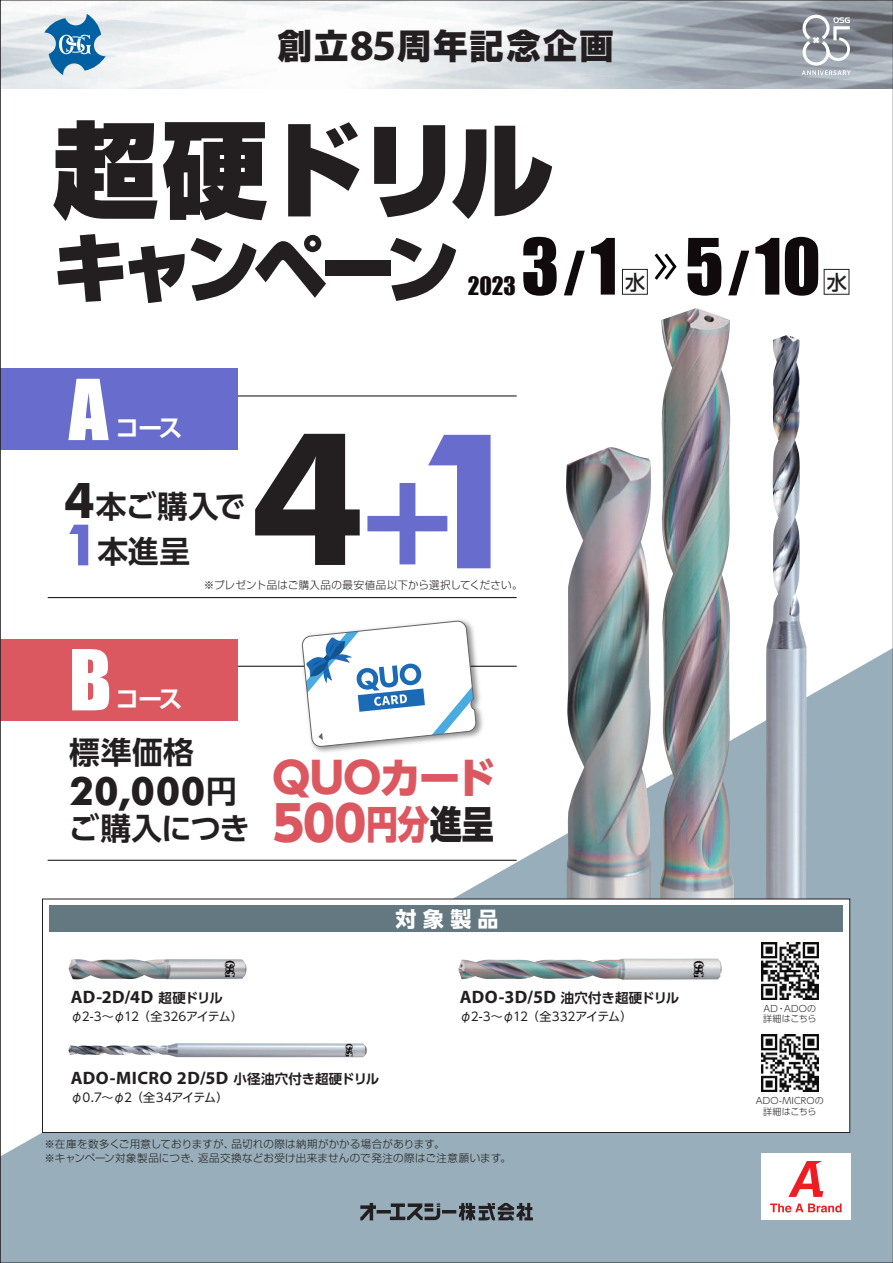
<style>
.page{position:relative;width:893px;height:1263px;background:#fff}
.page>*{position:absolute;margin:0;border:0;box-sizing:border-box;transform-origin:0 0}
.t1{font:700 184.5px "Futura BT";color:#231f20}
.t2{font:900 105px "Shin Go Pro";letter-spacing:-.07em;color:#231f20}
.t3{font:77.55px "Impact";color:#fff}
.t4{font:900 74.4px "Shin Go Pro";letter-spacing:-.095em;color:#231f20}
.t5{font:71.7px "Impact";color:#110a0c}
.t6{font:700 57.45px "Futura BT";color:#676ccd}
.t7{font:700 49.2px "Futura BT";color:#231f20}
.t8{font:800 48.3px "UD Shin Go Pro";color:#db5861}
.t9{font:800 42.45px "UD Shin Go Pro";letter-spacing:-.05em;color:#db5861}
.t10{font:700 39.3px "Futura BT";color:#231f20}
.t11{font:800 34.2px "Shin Go Pro";letter-spacing:.06em;color:#231f20}
.t12{font:700 30.75px/45.6px "UD Shin Go Pro De";letter-spacing:.015em;color:#231f20}
.t13{font:700 24.3px "UD Shin Go Pro De";letter-spacing:-.115em;color:#fff}
.t14{font:23.25px "Impact";color:#110a0c}
.t15{font:700 21px "UD Shin Go Pro";color:#fff}
.t16{font:500 20.25px "Shin Go Pro";color:#231f20}
.t17{font:700 18px "Myriad Pro";letter-spacing:.02em;color:#231f20}
.t18{font:12px "UD Shin Go Pro";letter-spacing:-.065em;color:#231f20}
.t19{font:300 10.5px/13.6px "Shin Go Pro";letter-spacing:.025em;color:#231f20}
.t20{font:300 9px/10.6px "UD Shin Go Pro";letter-spacing:.02em;color:#231f20;text-align:center}
.s1{font-family:"Myriad Pro";font-weight:700;font-size:43.5px}
.s2{font-size:54.6px}
.s3{font-size:136.65px;color:#676ccd}
.s4{font-size:188.55px;color:#676ccd}
.s5{font-family:"UD Shin Go Pro De";font-size:30.75px}
.s6{font-size:38.55px}
.s7{font-size:38.55px;color:#231f20}
.s8{font-family:"UD Shin Go Pro De";font-size:13.5px}
</style>
<div class="page">
<svg style="left:2px;top:649px;width:889px;height:612px;fill:#98aeba"></svg>
<div style="left:761px;top:1153px;width:89px;height:67px;background:#fff"></div>
<svg style="left:788px;top:1161px;width:35px;height:36px"></svg>
<svg style="left:770px;top:1203px;width:72px;height:9px"></svg>
<img style="left:659px;top:308px;width:75px;height:591px">
<img style="left:766px;top:335px;width:41px;height:564px">
<img style="left:566px;top:447px;width:86px;height:452px">
<div style="left:42px;top:899px;width:808px;height:234px;background:#fff;border:1px solid #231f20"></div>
<img style="left:68px;top:1043px;width:299px;height:14px">
<img style="left:458px;top:958px;width:264px;height:22px">
<img style="left:69px;top:959px;width:178px;height:20px">
<img style="left:2px;top:2px;width:889px;height:87px">
<div style="left:49px;top:905px;width:793px;height:27px;background:#647882"></div>
<img style="left:762px;top:1035px;width:57px;height:57px">
<img style="left:762px;top:942px;width:57px;height:57px">
<svg style="left:360px;top:1203px;width:173px;height:17px;background:#606a71"></svg>
<svg style="left:655px;top:253px;width:22px;height:27px"></svg>
<div style="left:622px;top:269px;width:26px;height:26px;border:1px solid #231f20"></div>
<div style="left:824px;top:269px;width:25px;height:26px;border:1px solid #231f20"></div>
<hr style="left:48px;top:597px;width:469px;height:1px;background:#231f20">
<hr style="left:48px;top:395px;width:469px;height:1px;background:#231f20">
<hr style="left:48px;top:860px;width:469px;height:1px;background:#231f20">
<hr style="left:48px;top:666px;width:469px;height:1px;background:#231f20">
<div style="left:0;top:369px;width:238px;height:81px;background:#676ccd"></div>
<div style="left:0;top:639px;width:238px;height:81px;background:#db5861"></div>
<img style="left:297px;top:619px;width:189px;height:138px">
<svg style="left:302px;top:621px;width:174px;height:126px"></svg>
<svg style="left:44px;top:14px;width:62px;height:61px;background:#75a6c8"></svg>
<svg style="left:802px;top:15px;width:49px;height:60px"></svg>
<h3 class="t11" style="left:278px;top:19px;width:337px">創立<span class="s1">85</span>周年記念企画</h3>
<h2 class="t2" style="left:53px;top:87px;width:503px">超硬ドリル</h2>
<h3 class="t4" style="left:53px;top:209px;width:765px">キャンペーン　　　　　</h3>
<h3 class="t5" style="left:521px;top:211px;width:98px">3<span class="s2">/</span>1</h3>
<h3 class="t5" style="left:685px;top:211px;width:137px">5<span class="s2">/</span>10</h3>
<h3 class="t16" style="left:625px;top:265px;width:22px">水</h3>
<h3 class="t14" style="left:468px;top:268px;width:50px">2023</h3>
<h3 class="t16" style="left:827px;top:265px;width:22px">水</h3>
<h3 class="t3" style="left:69px;top:349px;width:41px">A</h3>
<h3 class="t13" style="left:115px;top:408px;width:69px">コース</h3>
<h3 class="t7" style="left:64px;top:470px;width:32px">4</h3>
<h3 class="t6" style="left:64px;top:510px;width:37px">1</h3>
<h3 class="t12" style="left:96px;top:482px;width:151px">本ご購入で本進呈</h3>
<h1 class="t1" style="left:250px;top:387px;width:281px">4<span class="s3">+</span><span class="s4">1</span></h1>
<h3 class="t3" style="left:69px;top:620px;width:44px">B</h3>
<h3 class="t13" style="left:115px;top:679px;width:69px">コース</h3>
<p class="t19" style="left:204px;top:577px;width:320px">※プレゼント品はご購入品の最安値品以下から選択してください。</p>
<h3 class="t12" style="left:69px;top:729px;width:126px">標準価格</h3>
<h3 class="t10" style="left:69px;top:767px;width:169px">20,000<span class="s5">円</span></h3>
<h3 class="t12" style="left:69px;top:805px;width:183px">ご購入につき</h3>
<h3 class="t9" style="left:273px;top:743px;width:225px">QUOカード</h3>
<h3 class="t8" style="left:273px;top:784px;width:223px">500<span class="s6">円分</span><span class="s7">進呈</span></h3>
<h3 class="t17" style="left:71px;top:985px;width:153px">AD-2D/4D <span class="s8">超硬ドリル</span></h3>
<p class="t18" style="left:71px;top:1007px;width:168px">φ2-3～φ12 (全326アイテム)</p>
<h3 class="t15" style="left:396px;top:902px;width:105px">対象製品</h3>
<h3 class="t17" style="left:460px;top:985px;width:221px">ADO-3D/5D <span class="s8">油穴付き超硬ドリル</span></h3>
<p class="t18" style="left:460px;top:1007px;width:168px">φ2-3～φ12 (全332アイテム)</p>
<p class="t20" style="left:763px;top:1003px;width:55px;text-align:left">AD・ADOの詳細はこちら</p>
<h3 class="t17" style="left:71px;top:1066px;width:310px">ADO-MICRO 2D/5D <span class="s8">小径油穴付き超硬ドリル</span></h3>
<p class="t18" style="left:71px;top:1088px;width:153px">φ0.7～φ2 (全34アイテム)</p>
<p class="t19" style="left:44px;top:1136px;width:468px">※在庫を数多くご用意しておりますが、品切れの際は納期がかかる場合があります。<br>※キャンペーン対象製品につき、返品交換などお受け出来ませんので発注の際はご注意願います。</p>
<p class="t20" style="left:756px;top:1095px;width:70px">ADO-MICROの詳細はこちら</p>
</div>
